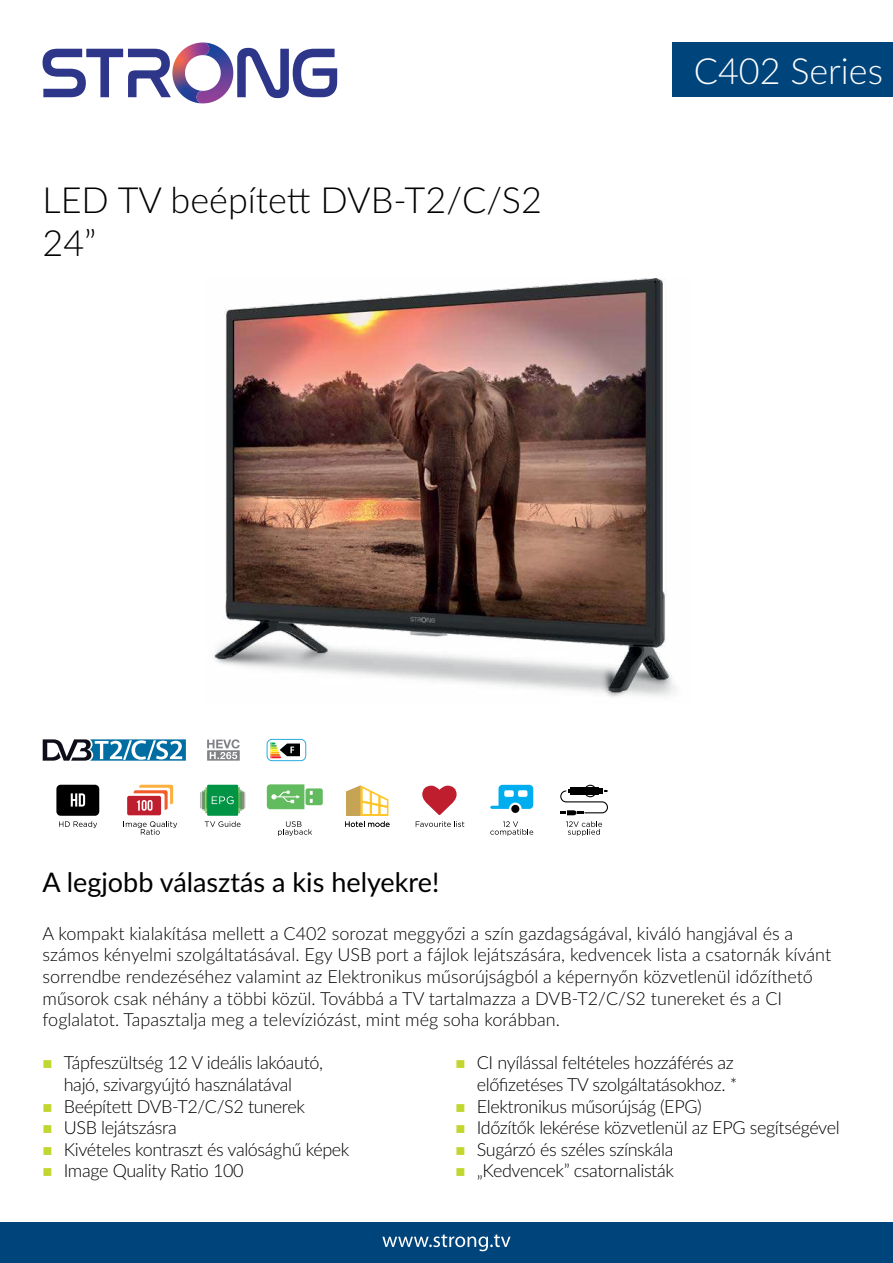
<style>
.page{position:relative;width:893px;height:1263px;background:#fff}
.page>*{position:absolute;margin:0;border:0;box-sizing:border-box;transform-origin:0 0}
.t1{font:300 36px/43.2px "Lato";color:#000}
.t2{font:300 36px "Lato";color:#fff}
.t3{font:27px "Lato";color:#000}
.t4{font:300 18px/21.6px "Lato";letter-spacing:-.01em;color:#000}
</style>
<div class="page">
<div style="left:672px;top:43px;width:221px;height:54px;background:#00447c"></div>
<svg style="left:237px;top:48px;width:100px;height:50px"></svg>
<svg style="left:43px;top:43px;width:178px;height:60px"></svg>
<div style="left:0;top:1222px;width:893px;height:41px;background:#00447c"></div>
<svg style="left:382px;top:1234px;width:129px;height:17px"></svg>
<svg style="left:43px;top:739px;width:143px;height:22px"></svg>
<svg style="left:207px;top:739px;width:33px;height:22px"></svg>
<div style="left:267px;top:739px;width:39px;height:22px;border:1px solid #28aae1;border-radius:5px"></div>
<svg style="left:270px;top:742px;width:30px;height:16px"></svg>
<svg style="left:490px;top:821px;width:43px;height:15px"></svg>
<svg style="left:490px;top:785px;width:43px;height:24px"></svg>
<div style="left:511px;top:805px;width:8px;height:8px;background:#000;border-radius:50%"></div>
<svg style="left:416px;top:821px;width:48px;height:6px"></svg>
<svg style="left:422px;top:786px;width:35px;height:29px"></svg>
<svg style="left:345px;top:785px;width:44px;height:42px"></svg>
<svg style="left:205px;top:821px;width:36px;height:6px"></svg>
<div style="left:207px;top:785px;width:31px;height:31px;background:#009444"></div>
<svg style="left:200px;top:787px;width:45px;height:26px"></svg>
<svg style="left:125px;top:821px;width:52px;height:14px"></svg>
<div style="left:127px;top:796px;width:34px;height:19px;background:#be1e2d;border-radius:2px"></div>
<svg style="left:134px;top:785px;width:39px;height:26px"></svg>
<svg style="left:59px;top:821px;width:38px;height:7px"></svg>
<div style="left:56px;top:785px;width:43px;height:31px;background:#000;border-radius:4px"></div>
<svg style="left:71px;top:793px;width:14px;height:13px"></svg>
<svg style="left:278px;top:821px;width:34px;height:15px"></svg>
<svg style="left:267px;top:784px;width:56px;height:25px"></svg>
<svg style="left:566px;top:821px;width:36px;height:15px"></svg>
<svg style="left:560px;top:785px;width:48px;height:30px"></svg>
<img style="left:213px;top:278px;width:463px;height:419px">
<h1 class="t1" style="left:43px;top:177px;width:501px">LED TV beépített DVB-T2/C/S2<br>24”</h1>
<h1 class="t2" style="left:694px;top:46px;width:191px">C402 Series</h1>
<h2 class="t3" style="left:43px;top:863px;width:398px">A legjobb választás a kis helyekre!</h2>
<p class="t4" style="left:43px;top:922px;width:790px">A kompakt kialakítása mellett a C402 sorozat meggyőzi a szín gazdagságával, kiváló hangjával és a számos kényelmi szolgáltatásával. Egy USB port a fájlok lejátszására, kedvencek lista a csatornák kívánt sorrendbe rendezéséhez valamint az Elektronikus műsorújságból a képernyőn közvetlenül időzíthető műsorok csak néhány a többi közül. Továbbá a TV tartalmazza a DVB-T2/C/S2 tunereket és a CI foglalatot. Tapasztalja meg a televíziózást, mint még soha korábban.</p>
<p class="t4" style="left:64px;top:1051px;width:287px">Tápfeszültség 12 V ideális lakóautó, hajó, szivargyújtó használatával<br>Beépített DVB-T2/C/S2 tunerek<br>USB lejátszásra<br>Kivételes kontraszt és valósághű képek<br>Image Quality Ratio 100</p>
<p class="t4" style="left:477px;top:1051px;width:364px">CI nyílással feltételes hozzáférés az<br>előfizetéses TV szolgáltatásokhoz. *<br>Elektronikus műsorújság (EPG)<br>Időzítők lekérése közvetlenül az EPG segítségével Sugárzó és széles színskála<br>„Kedvencek” csatornalisták</p>
</div>
